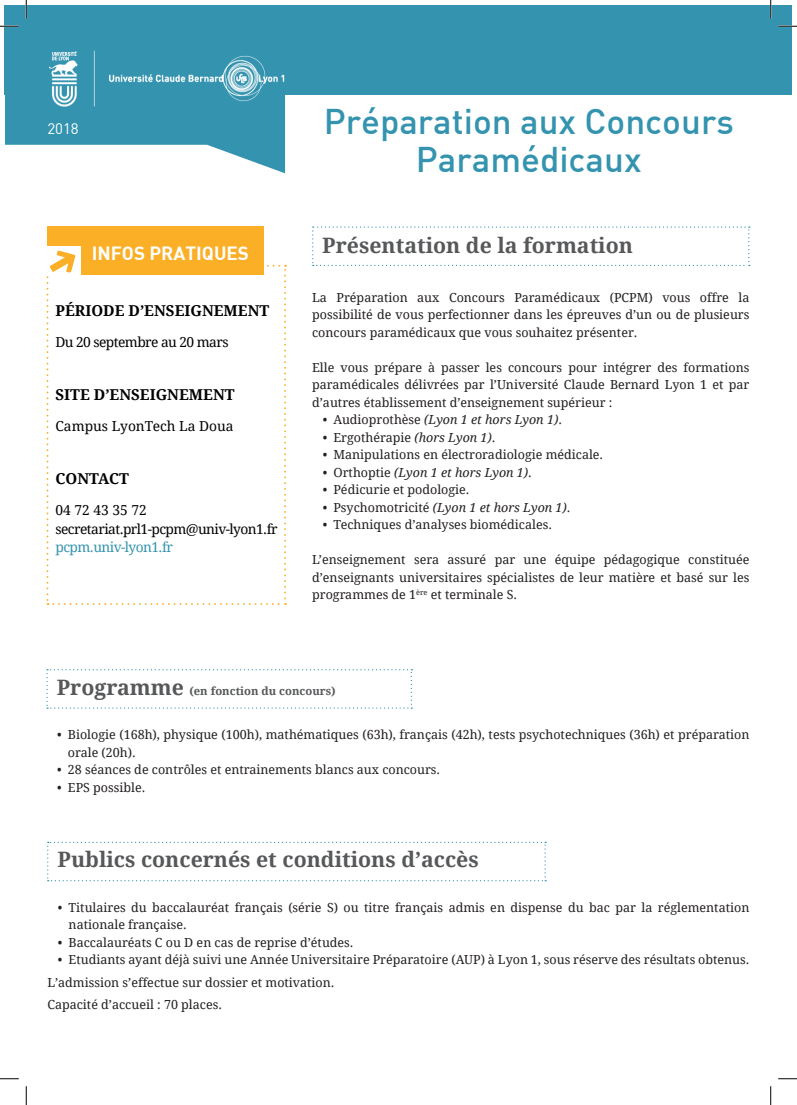
<style>
.page{position:relative;width:797px;height:1105px;background:#fff}
.page>*{position:absolute;margin:0;border:0;box-sizing:border-box;transform-origin:0 0}
.t1{font:500 35px "DIN";color:#3493af}
.t2{font:700 21.25px "Droid Serif";color:#57585a}
.t3{font:18.75px "DIN Bold";color:#fff}
.t4{font:700 15px "Droid Serif";color:#000}
.t5{font:15px "DIN";color:#fff}
.t6{font:13.75px/18.8px "Droid Serif";letter-spacing:-.04em;color:#000}
.t7{font:13.75px "Droid Serif";color:#000}
.t8{font:13.75px "Droid Serif";letter-spacing:-.04em;color:#3493af}
.t9{font:12.5px/17.5px "Droid Serif";color:#231f20;text-align:justify}
.t10{font:italic 12.5px "Droid Serif";color:#231f20}
.t11{font:700 11.25px "Droid Serif";color:#57585a}
.s1{font-style:normal}
.s2{font-style:italic}
.s3{font-size:21.25px}
</style>
<div class="page">
<div style="left:5px;top:5px;width:787px;height:90px;background:#3493af"></div>
<svg style="left:5px;top:95px;width:280px;height:78px;fill:#3493af"></svg>
<svg style="left:46px;top:669px;width:366px;height:40px"></svg>
<svg style="left:47px;top:842px;width:499px;height:39px"></svg>
<svg style="left:312px;top:226px;width:437px;height:40px"></svg>
<div style="left:48px;top:226px;width:216px;height:49px;background:#fbaf27"></div>
<div style="left:40px;top:246px;width:41px;height:29px;background:#fff"></div>
<svg style="left:47px;top:250px;width:239px;height:355px"></svg>
<img style="left:48px;top:50px;width:237px;height:60px">
<svg style="left:0;top:25px;width:19px;height:2px"></svg>
<svg style="left:778px;top:25px;width:19px;height:2px"></svg>
<svg style="left:0;top:1078px;width:19px;height:1px"></svg>
<svg style="left:778px;top:1078px;width:19px;height:1px"></svg>
<svg style="left:25px;top:0;width:2px;height:19px"></svg>
<svg style="left:25px;top:1086px;width:2px;height:19px"></svg>
<svg style="left:770px;top:0;width:1px;height:19px"></svg>
<svg style="left:770px;top:1086px;width:1px;height:19px"></svg>
<p class="t5" style="left:47px;top:119px;width:33px">2018</p>
<p class="t3" style="left:92px;top:241px;width:159px">INFOS PRATIQUES</p>
<p class="t4" style="left:55px;top:302px;width:215px">PÉRIODE D’ENSEIGNEMENT</p>
<p class="t6" style="left:55px;top:333px;width:174px">Du 20 septembre au 20 mars</p>
<p class="t4" style="left:55px;top:386px;width:181px">SITE D’ENSEIGNEMENT</p>
<p class="t7" style="left:55px;top:418px;width:179px">Campus LyonTech La Doua</p>
<p class="t4" style="left:55px;top:469px;width:75px">CONTACT</p>
<p class="t6" style="left:55px;top:501px;width:224px">04 72 43 35 72 secretariat.prl1-pcpm@univ-lyon1.fr</p>
<p class="t8" style="left:55px;top:539px;width:119px">pcpm.univ-lyon1.fr</p>
<p class="t1" style="left:324px;top:99px;width:411px">Préparation aux Concours</p>
<p class="t1" style="left:416px;top:137px;width:227px">Paramédicaux</p>
<p class="t2" style="left:322px;top:233px;width:312px">Présentation de la formation</p>
<p class="t9" style="left:312px;top:289px;width:439px">La Préparation aux Concours Paramédicaux (PCPM) vous offre la possibilité de vous perfectionner dans les épreuves d’un ou de plusieurs concours paramédicaux que vous souhaitez présenter.</p>
<p class="t9" style="left:312px;top:359px;width:439px">Elle vous prépare à passer les concours pour intégrer des formations paramédicales délivrées par l’Université Claude Bernard Lyon 1 et par d’autres établissement d’enseignement supérieur :</p>
<p class="t10" style="left:323px;top:412px;width:241px"><span class="s1">• Audioprothèse</span> (Lyon 1 et hors Lyon 1)<span class="s1">.</span></p>
<p class="t9" style="left:323px;top:429px;width:174px">• Ergothérapie <span class="s2">(hors Lyon 1)</span>.</p>
<p class="t9" style="left:323px;top:446px;width:282px">• Manipulations en électroradiologie médicale.</p>
<p class="t10" style="left:323px;top:465px;width:210px"><span class="s1">• Orthoptie</span> (Lyon 1 et hors Lyon 1)<span class="s1">.</span></p>
<p class="t9" style="left:323px;top:481px;width:148px">• Pédicurie et podologie.</p>
<p class="t10" style="left:323px;top:500px;width:249px"><span class="s1">• Psychomotricité</span> (Lyon 1 et hors Lyon 1)<span class="s1">.</span></p>
<p class="t9" style="left:323px;top:516px;width:231px">• Techniques d’analyses biomédicales.</p>
<p class="t9" style="left:312px;top:551px;width:439px">L’enseignement sera assuré par une équipe pédagogique constituée d’enseignants universitaires spécialistes de leur matière et basé sur les programmes de 1<sup>ère</sup> et terminale S.</p>
<p class="t11" style="left:57px;top:684px;width:280px"><span class="s3">Programme</span> (en fonction du concours)</p>
<p class="t9" style="left:68px;top:726px;width:683px;text-indent:-11px">• Biologie (168h), physique (100h), mathématiques (63h), français (42h), tests psychotechniques (36h) et préparation orale (20h).</p>
<p class="t9" style="left:57px;top:761px;width:384px">• 28 séances de contrôles et entrainements blancs aux concours.</p>
<p class="t9" style="left:57px;top:778px;width:89px">• EPS possible.</p>
<p class="t2" style="left:57px;top:848px;width:423px">Publics concernés et conditions d’accès</p>
<p class="t9" style="left:69px;top:898px;width:682px;text-indent:-11px">• Titulaires du baccalauréat français (série S) ou titre français admis en dispense du bac par la réglementation nationale française.</p>
<p class="t9" style="left:58px;top:933px;width:297px">• Baccalauréats C ou D en cas de reprise d’études.</p>
<p class="t9" style="left:58px;top:951px;width:693px">• Etudiants ayant déjà suivi une Année Universitaire Préparatoire (AUP) à Lyon 1, sous réserve des résultats obtenus.</p>
<p class="t9" style="left:47px;top:973px;width:289px">L’admission s’effectue sur dossier et motivation.</p>
<p class="t9" style="left:47px;top:996px;width:176px">Capacité d’accueil : 70 places.</p>
</div>
